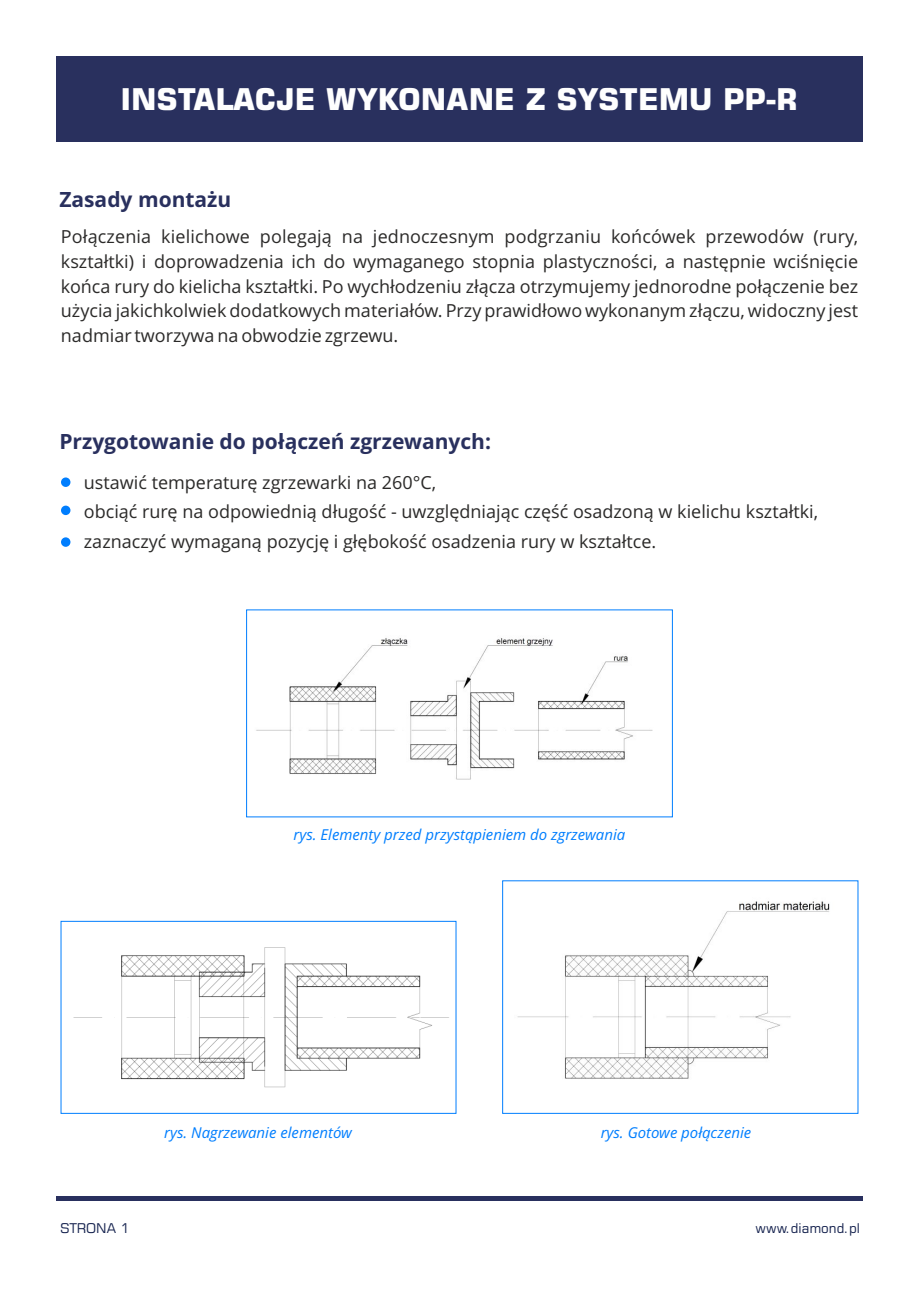
<style>
.page{position:relative;width:919px;height:1289px;background:#fff}
.page>*{position:absolute;margin:0;border:0;box-sizing:border-box;transform-origin:0 0}
.t1{font:700 30px "Square 721 BT";color:#fefefe}
.t2{font:700 21px "Open Sans";color:#29305e}
.t3{font:18px/24.5px "Open Sans";color:#2b2a29;text-align:justify}
.t4{font:italic 15px "Open Sans";color:#007efe}
.t5{font:13.5px "Square 721 BT";color:#16234f}
</style>
<div class="page">
<hr style="left:56px;top:1196px;width:806px;height:4px;background:#29305e">
<div style="left:56px;top:56px;width:806px;height:85px;background:#29305e"></div>
<div style="left:61px;top:477px;width:9px;height:10px;background:#007efe;border-radius:50%"></div>
<div style="left:61px;top:505px;width:9px;height:10px;background:#007efe;border-radius:50%"></div>
<div style="left:61px;top:537px;width:9px;height:10px;background:#007efe;border-radius:50%"></div>
<img style="left:256px;top:638px;width:397px;height:142px">
<img style="left:73px;top:947px;width:376px;height:141px">
<div style="left:61px;top:920px;width:395px;height:193px;border:1px solid #007efe"></div>
<img style="left:517px;top:901px;width:313px;height:178px">
<h1 class="t1" style="left:120px;top:87px;width:678px">INSTALACJE WYKONANE Z SYSTEMU PP-R</h1>
<p class="t2" style="left:59px;top:191px;width:173px">Zasady montażu</p>
<p class="t3" style="left:61px;top:226px;width:798px">Połączenia kielichowe polegają na jednoczesnym podgrzaniu końcówek przewodów (rury, kształtki) i doprowadzenia ich do wymaganego stopnia plastyczności, a następnie wciśnięcie końca rury do kielicha kształtki. Po wychłodzeniu złącza otrzymujemy jednorodne połączenie bez użycia jakichkolwiek dodatkowych materiałów. Przy prawidłowo wykonanym złączu, widoczny jest nadmiar tworzywa na obwodzie zgrzewu.</p>
<p class="t2" style="left:59px;top:433px;width:433px">Przygotowanie do połączeń zgrzewanych:</p>
<p class="t3" style="left:84px;top:469px;width:735px;line-height:29.4px;text-align:left">ustawić temperaturę zgrzewarki na 260°C,<br>obciąć rurę na odpowiednią długość - uwzględniając część osadzoną w kielichu kształtki, zaznaczyć wymaganą pozycję i głębokość osadzenia rury w kształtce.</p>
<p class="t4" style="left:293px;top:828px;width:333px">rys. Elementy przed przystąpieniem do zgrzewania</p>
<p class="t4" style="left:164px;top:1126px;width:189px">rys. Nagrzewanie elementów</p>
<p class="t4" style="left:600px;top:1126px;width:152px">rys. Gotowe połączenie</p>
<p class="t5" style="left:60px;top:1222px;width:71px">STRONA 1</p>
<p class="t5" style="left:755px;top:1222px;width:106px">www.diamond.pl</p>
</div>
